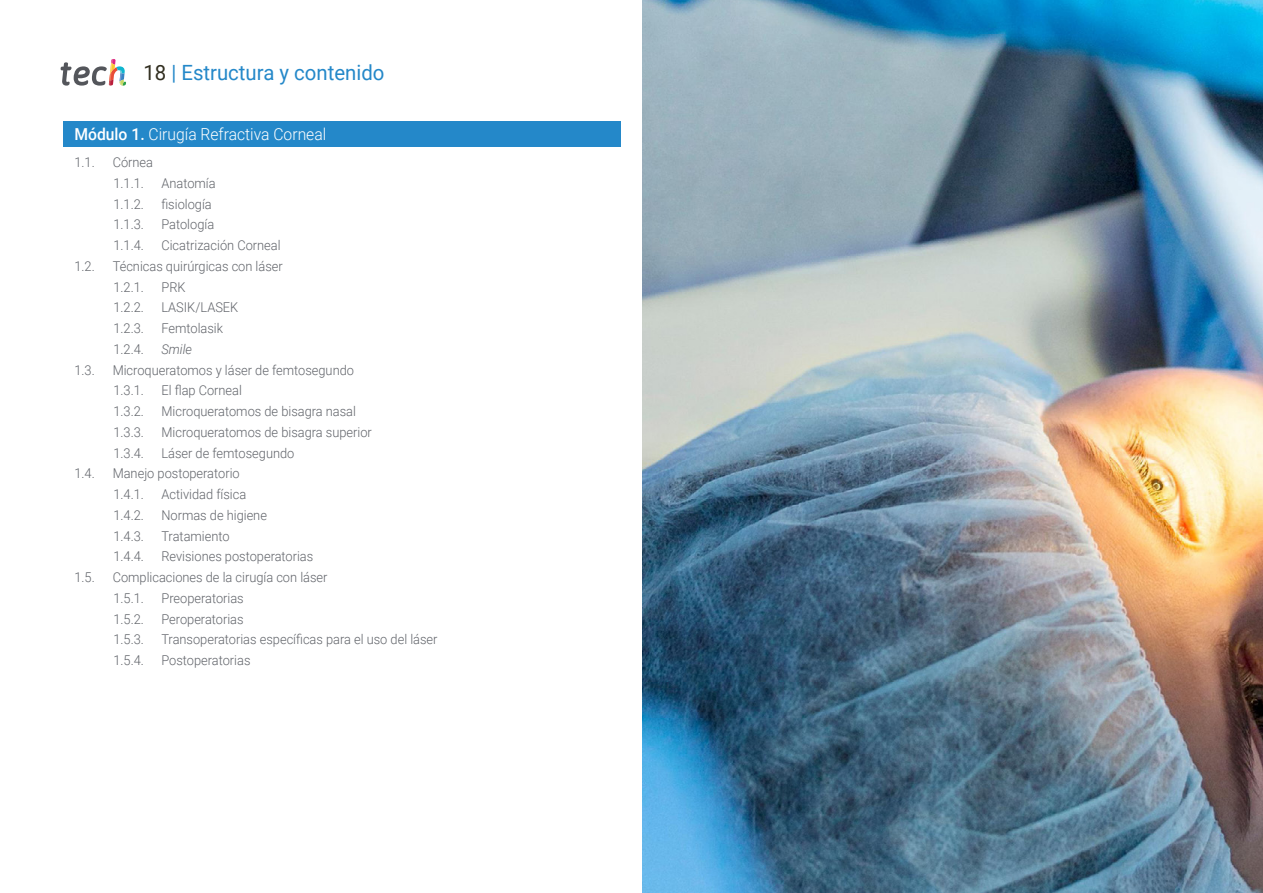
<style>
.page{position:relative;width:1263px;height:893px;background:#fff}
.page>*{position:absolute;margin:0;border:0;box-sizing:border-box;transform-origin:0 0}
.t1{font:21px "Roboto";color:#2488c9}
.t2{font:300 16.5px "Roboto";color:#fff;scale:.95 1}
.t3{font:300 13.5px/20.7px "Roboto";color:#61646a;scale:.95 1}
.t4{font:italic 300 13.5px "Roboto";color:#61646a;scale:.95 1}
.s1{color:#312e20}
.s2{font-weight:500}
</style>
<div class="page">
<div style="left:63px;top:121px;width:558px;height:25px;background:#2488c9"></div>
<svg style="left:61px;top:59px;width:65px;height:27px"></svg>
<img style="left:642px;top:0;width:621px;height:893px">
<h1 class="t1" style="left:144px;top:57px;width:242px"><span class="s1">18</span> | Estructura y contenido</h1>
<p class="t2" style="left:74px;top:123px;width:267px"><span class="s2">Módulo 1.</span> Cirugía Refractiva Corneal</p>
<p class="t3" style="left:74px;top:151px;width:23px">1.1.</p>
<p class="t3" style="left:113px;top:151px;width:44px">Córnea<br>1.1.1.</p>
<p class="t3" style="left:161px;top:172px;width:59px">Anatomía</p>
<p class="t3" style="left:113px;top:193px;width:34px">1.1.2.</p>
<p class="t3" style="left:161px;top:193px;width:54px">fisiología</p>
<p class="t3" style="left:113px;top:214px;width:34px">1.1.3.</p>
<p class="t3" style="left:161px;top:214px;width:57px">Patología</p>
<p class="t3" style="left:113px;top:234px;width:34px">1.1.4.</p>
<p class="t3" style="left:161px;top:234px;width:127px">Cicatrización Corneal</p>
<p class="t3" style="left:74px;top:255px;width:23px">1.2.</p>
<p class="t3" style="left:113px;top:255px;width:181px">Técnicas quirúrgicas con láser<br>1.2.1.</p>
<p class="t3" style="left:161px;top:276px;width:27px">PRK</p>
<p class="t3" style="left:113px;top:297px;width:34px">1.2.2.</p>
<p class="t3" style="left:161px;top:297px;width:82px">LASIK/LASEK</p>
<p class="t3" style="left:113px;top:317px;width:34px">1.2.3.</p>
<p class="t3" style="left:161px;top:317px;width:66px">Femtolasik</p>
<p class="t3" style="left:113px;top:338px;width:34px">1.2.4.</p>
<p class="t4" style="left:161px;top:340px;width:34px">Smile</p>
<p class="t3" style="left:74px;top:359px;width:23px">1.3.</p>
<p class="t3" style="left:113px;top:359px;width:256px">Microqueratomos y láser de femtosegundo<br>1.3.1.</p>
<p class="t3" style="left:161px;top:380px;width:86px">El flap Corneal</p>
<p class="t3" style="left:113px;top:400px;width:34px">1.3.2.</p>
<p class="t3" style="left:161px;top:400px;width:206px">Microqueratomos de bisagra nasal</p>
<p class="t3" style="left:113px;top:421px;width:34px">1.3.3.</p>
<p class="t3" style="left:161px;top:421px;width:223px">Microqueratomos de bisagra superior</p>
<p class="t3" style="left:113px;top:442px;width:34px">1.3.4.</p>
<p class="t3" style="left:161px;top:442px;width:141px">Láser de femtosegundo</p>
<p class="t3" style="left:74px;top:463px;width:23px">1.4.</p>
<p class="t3" style="left:113px;top:463px;width:135px">Manejo postoperatorio<br>1.4.1.</p>
<p class="t3" style="left:161px;top:483px;width:91px">Actividad física</p>
<p class="t3" style="left:113px;top:504px;width:34px">1.4.2.</p>
<p class="t3" style="left:161px;top:504px;width:113px">Normas de higiene</p>
<p class="t3" style="left:113px;top:525px;width:34px">1.4.3.</p>
<p class="t3" style="left:161px;top:525px;width:73px">Tratamiento</p>
<p class="t3" style="left:113px;top:546px;width:34px">1.4.4.</p>
<p class="t3" style="left:161px;top:546px;width:161px">Revisiones postoperatorias</p>
<p class="t3" style="left:74px;top:566px;width:23px">1.5.</p>
<p class="t3" style="left:113px;top:566px;width:228px">Complicaciones de la cirugía con láser<br>1.5.1.</p>
<p class="t3" style="left:161px;top:587px;width:88px">Preoperatorias</p>
<p class="t3" style="left:113px;top:608px;width:34px">1.5.2.</p>
<p class="t3" style="left:161px;top:608px;width:88px">Peroperatorias</p>
<p class="t3" style="left:113px;top:629px;width:34px">1.5.3.</p>
<p class="t3" style="left:161px;top:629px;width:292px">Transoperatorias específicas para el uso del láser</p>
<p class="t3" style="left:113px;top:649px;width:34px">1.5.4.</p>
<p class="t3" style="left:161px;top:649px;width:95px">Postoperatorias</p>
</div>
